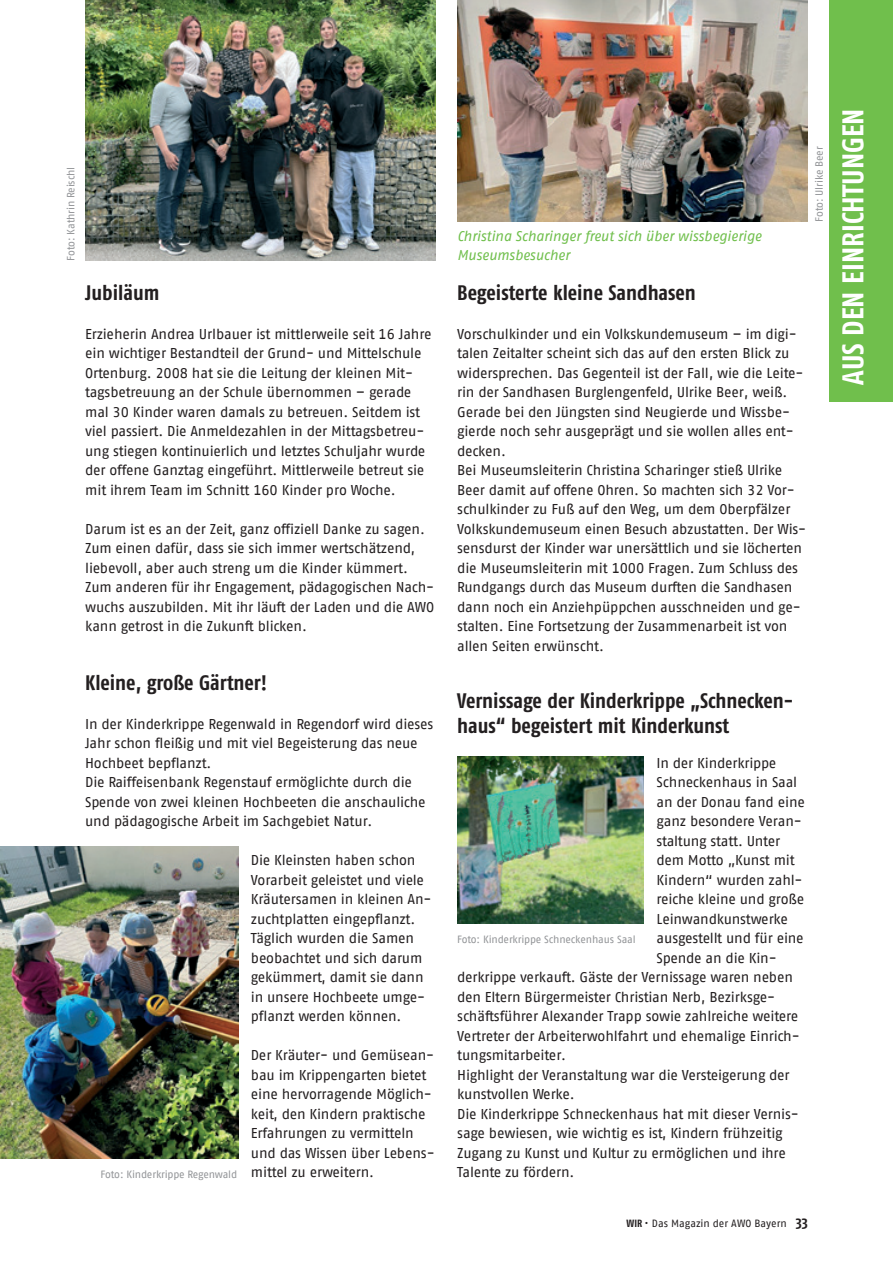
<style>
.page{position:relative;width:893px;height:1263px;background:#fff}
.page>*{position:absolute;margin:0;border:0;box-sizing:border-box;transform-origin:0 0}
.t1{font:700 30px "Fago Co";color:#fff}
.t2{font:700 21px/24.8px "Fago Co";color:#231f20}
.t3{font:14.25px/19.5px "AWO Fago Office";letter-spacing:-.01em;color:#231f20}
.t4{font:italic 14.25px/19.5px "AWO Fago Office";letter-spacing:-.015em;color:#70bf4c}
.t5{font:10.5px "AWO Fago Office";letter-spacing:-.015em;color:#939598}
.t6{font:10.5px "AWO Fago Office";color:#231f20}
.s1{font-family:"Fago Co";font-weight:700}
.s2{font-family:"Fago Co";font-weight:700;font-size:15px}
</style>
<div class="page">
<div style="left:829px;top:0;width:64px;height:402px;background:#70bf4c"></div>
<img style="left:0;top:846px;width:238px;height:313px">
<img style="left:457px;top:0;width:351px;height:222px">
<img style="left:457px;top:757px;width:187px;height:167px">
<img style="left:85px;top:0;width:351px;height:261px">
<p class="t5" style="left:65px;top:261px;width:95px;rotate:-90deg">Foto: Kathrin Reischl</p>
<h2 class="t2" style="left:85px;top:280px;width:76px">Jubiläum</h2>
<p class="t3" style="left:85px;top:324px;width:348px">Erzieherin Andrea Urlbauer ist mittlerweile seit 16 Jahre ein wichtiger Bestandteil der Grund- und Mittelschule Ortenburg. 2008 hat sie die Leitung der kleinen Mit&shy;tagsbetreuung an der Schule übernommen – gerade mal 30 Kinder waren damals zu betreuen. Seitdem ist viel passiert. Die Anmeldezahlen in der Mittagsbetreu&shy;ung stiegen kontinuierlich und letztes Schuljahr wurde der offene Ganztag eingeführt. Mittlerweile betreut sie mit ihrem Team im Schnitt 160 Kinder pro Woche.</p>
<p class="t3" style="left:85px;top:519px;width:351px">Darum ist es an der Zeit, ganz offiziell Danke zu sagen.<br>Zum einen dafür, dass sie sich immer wertschätzend, liebevoll, aber auch streng um die Kinder kümmert.<br>Zum anderen für ihr Engagement, pädagogischen Nach&shy;wuchs auszubilden. Mit ihr läuft der Laden und die AWO kann getrost in die Zukunft blicken.</p>
<h2 class="t2" style="left:85px;top:670px;width:184px">Kleine, große Gärtner!</h2>
<p class="t3" style="left:85px;top:714px;width:350px">In der Kinderkrippe Regenwald in Regendorf wird dieses Jahr schon fleißig und mit viel Begeisterung das neue Hochbeet bepflanzt.<br>Die Raiffeisenbank Regenstauf ermöglichte durch die Spende von zwei kleinen Hochbeeten die anschauliche und pädagogische Arbeit im Sachgebiet Natur.</p>
<p class="t3" style="left:251px;top:850px;width:182px">Die Kleinsten haben schon<br>Vorarbeit geleistet und viele<br>Kräutersamen in kleinen An&shy;zuchtplatten eingepflanzt.<br>Täglich wurden die Samen beobachtet und sich darum gekümmert, damit sie dann in unsere Hochbeete umge&shy;pflanzt werden können.</p>
<p class="t3" style="left:251px;top:1045px;width:185px">Der Kräuter- und Gemüsean&shy;bau im Krippengarten bietet eine hervorragende Möglich&shy;keit, den Kindern praktische<br>Erfahrungen zu vermitteln und das Wissen über Lebens&shy;mittel zu erweitern.</p>
<p class="t5" style="left:100px;top:1168px;width:138px">Foto: Kinderkrippe Regenwald</p>
<p class="t4" style="left:457px;top:226px;width:306px">Christina Scharinger freut sich über wissbegierige<br>Museumsbesucher</p>
<h2 class="t2" style="left:457px;top:280px;width:240px">Begeisterte kleine Sandhasen</h2>
<p class="t3" style="left:457px;top:324px;width:350px">Vorschulkinder und ein Volkskundemuseum – im digi&shy;talen Zeitalter scheint sich das auf den ersten Blick zu widersprechen. Das Gegenteil ist der Fall, wie die Leite&shy;rin der Sandhasen Burglengenfeld, Ulrike Beer, weiß.<br>Gerade bei den Jüngsten sind Neugierde und Wissbe&shy;gierde noch sehr ausgeprägt und sie wollen alles ent&shy;decken.<br>Bei Museumsleiterin Christina Scharinger stieß Ulrike Beer damit auf offene Ohren. So machten sich 32 Vor&shy;schulkinder zu Fuß auf den Weg, um dem Oberpfälzer Volkskundemuseum einen Besuch abzustatten. Der Wis&shy;sensdurst der Kinder war unersättlich und sie löcherten die Museumsleiterin mit 1000 Fragen. Zum Schluss des Rundgangs durch das Museum durften die Sandhasen dann noch ein Anziehpüppchen ausschneiden und ge&shy;stalten. Eine Fortsetzung der Zusammenarbeit ist von allen Seiten erwünscht.</p>
<p class="t5" style="left:813px;top:222px;width:77px;rotate:-90deg">Foto: Ulrike Beer</p>
<h2 class="t2" style="left:457px;top:688px;width:337px">Vernissage der Kinderkrippe „Schnecken&shy;haus“ begeistert mit Kinderkunst</h2>
<p class="t3" style="left:657px;top:753px;width:121px">In der Kinderkrippe</p>
<p class="t3" style="left:657px;top:772px;width:142px">Schneckenhaus in Saal</p>
<p class="t3" style="left:657px;top:792px;width:150px">an der Donau fand eine</p>
<p class="t3" style="left:657px;top:811px;width:147px">ganz besondere Veran-</p>
<p class="t3" style="left:657px;top:831px;width:125px">staltung statt. Unter</p>
<p class="t3" style="left:657px;top:850px;width:140px">dem Motto „Kunst mit</p>
<p class="t3" style="left:657px;top:870px;width:147px">Kindern“ wurden zahl-</p>
<p class="t3" style="left:657px;top:889px;width:149px">reiche kleine und große</p>
<p class="t3" style="left:657px;top:909px;width:133px">Leinwandkunstwerke</p>
<p class="t3" style="left:657px;top:928px;width:149px">ausgestellt und für eine</p>
<p class="t3" style="left:657px;top:948px;width:122px">Spende an die Kin-</p>
<p class="t3" style="left:457px;top:967px;width:337px">derkrippe verkauft. Gäste der Vernissage waren neben</p>
<p class="t3" style="left:457px;top:987px;width:319px">den Eltern Bürgermeister Christian Nerb, Bezirksge-</p>
<p class="t3" style="left:457px;top:1006px;width:343px">schäftsführer Alexander Trapp sowie zahlreiche weitere</p>
<p class="t3" style="left:457px;top:1026px;width:344px">Vertreter der Arbeiterwohlfahrt und ehemalige Einrich-</p>
<p class="t3" style="left:457px;top:1045px;width:110px">tungsmitarbeiter.</p>
<p class="t3" style="left:457px;top:1065px;width:334px">Highlight der Veranstaltung war die Versteigerung der</p>
<p class="t3" style="left:457px;top:1084px;width:119px">kunstvollen Werke.</p>
<p class="t3" style="left:457px;top:1104px;width:343px">Die Kinderkrippe Schneckenhaus hat mit dieser Vernis-</p>
<p class="t3" style="left:457px;top:1123px;width:327px">sage bewiesen, wie wichtig es ist, Kindern frühzeitig</p>
<p class="t3" style="left:457px;top:1143px;width:330px">Zugang zu Kunst und Kultur zu ermöglichen und ihre</p>
<p class="t3" style="left:457px;top:1162px;width:119px">Talente zu fördern.</p>
<p class="t5" style="left:457px;top:933px;width:180px">Foto: Kinderkrippe Schneckenhaus Saal</p>
<p class="t6" style="left:627px;top:1217px;width:183px"><span class="s1">WIR</span> • Das Magazin der AWO Bayern <span class="s2">33</span></p>
<h1 class="t1" style="left:835px;top:385px;width:278px;rotate:-90deg">AUS DEN EINRICHTUNGEN</h1>
</div>
